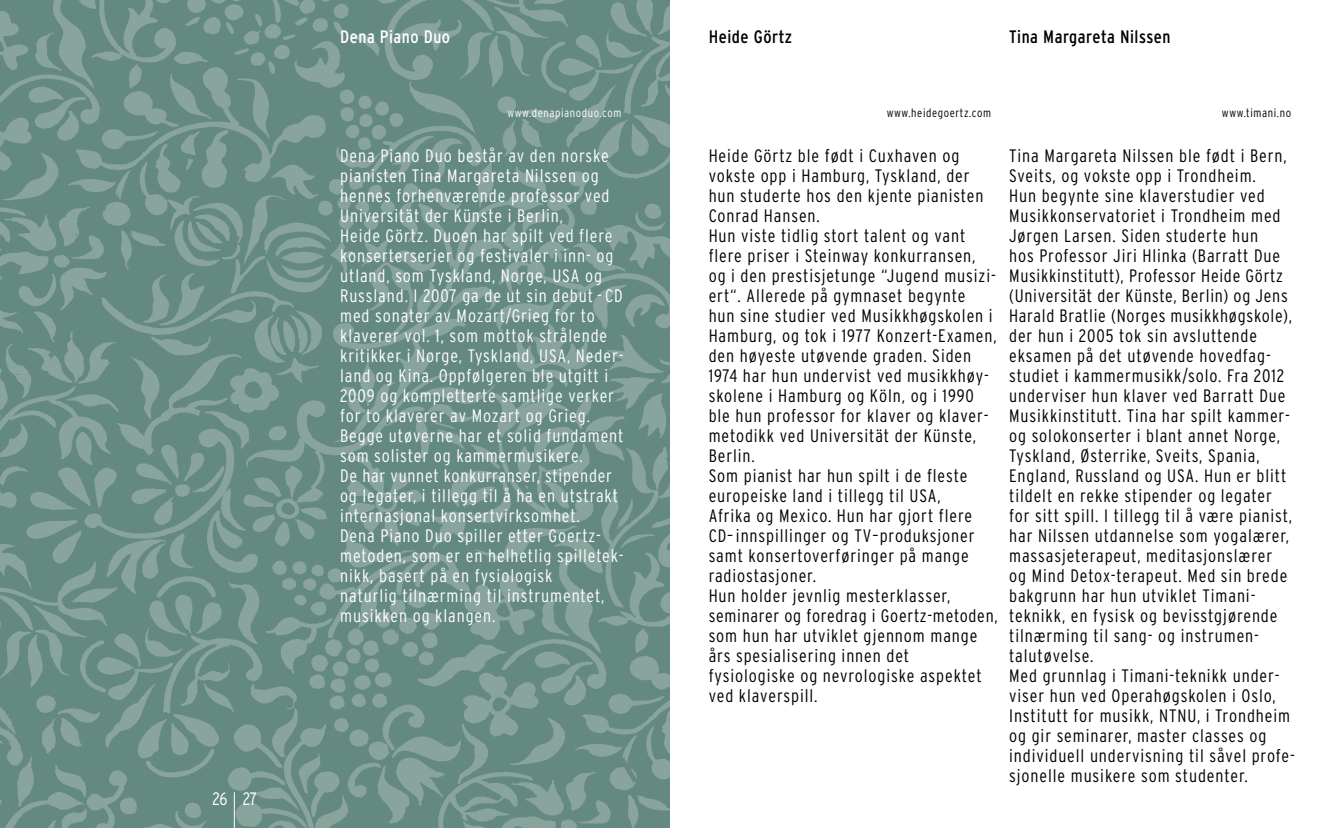
<style>
.page{position:relative;width:1338px;height:828px;background:#fff}
.page>*{position:absolute;margin:0;border:0;box-sizing:border-box;transform-origin:0 0}
.t1{font:300 condensed 18px/20px "Interstate";letter-spacing:.05em;color:#000}
.t2{font:300 condensed 18px/20px "Interstate";letter-spacing:.05em;color:#fff}
.t3{font:condensed 18px "Interstate";letter-spacing:.03em;color:#000}
.t4{font:condensed 18px "Interstate";letter-spacing:.03em;color:#fff}
.t5{font:300 condensed 12px "Interstate";letter-spacing:.05em;color:#000}
.t6{font:300 condensed 12px "Interstate";letter-spacing:.05em;color:#fff}
</style>
<div class="page">
<img style="left:0;top:0;width:669px;height:828px">
<hr style="left:234px;top:792px;width:1px;height:36px;background:#fff">
<p class="t2" style="left:213px;top:788px;width:46px">26 27</p>
<p class="t4" style="left:340px;top:26px;width:111px">Dena Piano Duo</p>
<p class="t3" style="left:709px;top:26px;width:85px">Heide Görtz</p>
<p class="t3" style="left:1009px;top:26px;width:163px">Tina Margareta Nilssen</p>
<p class="t6" style="left:507px;top:106px;width:116px">www.denapianoduo.com</p>
<p class="t5" style="left:887px;top:106px;width:106px">www.heidegoertz.com</p>
<p class="t5" style="left:1222px;top:106px;width:71px">www.timani.no</p>
<p class="t2" style="left:340px;top:145px;width:285px">Dena Piano Duo består av den norske pianisten Tina Margareta Nilssen og hennes forhenværende professor ved Universität der Künste i Berlin,<br>Heide Görtz. Duoen har spilt ved flere konserterserier og festivaler i inn- og utland, som Tyskland, Norge, USA og Russland. I 2007 ga de ut sin debut - CD med sonater av Mozart/Grieg for to klaverer vol. 1, som mottok strålende kritikker i Norge, Tyskland, USA, Neder&shy;land og Kina. Oppfølgeren ble utgitt i 2009 og kompletterte samtlige verker for to klaverer av Mozart og Grieg.<br>Begge utøverne har et solid fundament som solister og kammermusikere.<br>De har vunnet konkurranser, stipender og legater, i tillegg til å ha en utstrakt internasjonal konsertvirksomhet.<br>Dena Piano Duo spiller etter Goertz&shy;metoden, som er en helhetlig spilletek&shy;nikk, basert på en fysiologisk<br>naturlig tilnærming til instrumentet, musikken og klangen.</p>
<p class="t1" style="left:709px;top:145px;width:291px">Heide Görtz ble født i Cuxhaven og vokste opp i Hamburg, Tyskland, der hun studerte hos den kjente pianisten Conrad Hansen.<br>Hun viste tidlig stort talent og vant flere priser i Steinway konkurransen,<br>og i den prestisjetunge “Jugend musizi&shy;ert“. Allerede på gymnaset begynte<br>hun sine studier ved Musikkhøgskolen i Hamburg, og tok i 1977 Konzert-Examen, den høyeste utøvende graden. Siden 1974 har hun undervist ved musikkhøy&shy;skolene i Hamburg og Köln, og i 1990 ble hun professor for klaver og klaver&shy;metodikk ved Universität der Künste, Berlin.<br>Som pianist har hun spilt i de fleste europeiske land i tillegg til USA,<br>Afrika og Mexico. Hun har gjort flere CD–innspillinger og TV–produksjoner samt konsertoverføringer på mange radiostasjoner.<br>Hun holder jevnlig mesterklasser, seminarer og foredrag i Goertz-metoden, som hun har utviklet gjennom mange års spesialisering innen det fysiologiske og nevrologiske aspektet ved klaverspill.</p>
<p class="t1" style="left:1009px;top:145px;width:287px">Tina Margareta Nilssen ble født i Bern, Sveits, og vokste opp i Trondheim.<br>Hun begynte sine klaverstudier ved Musikkonservatoriet i Trondheim med Jørgen Larsen. Siden studerte hun<br>hos Professor Jiri Hlinka (Barratt Due Musikkinstitutt), Professor Heide Görtz (Universität der Künste, Berlin) og Jens Harald Bratlie (Norges musikkhøgskole), der hun i 2005 tok sin avsluttende eksamen på det utøvende hovedfag&shy;studiet i kammermusikk/solo. Fra 2012 underviser hun klaver ved Barratt Due Musikkinstitutt. Tina har spilt kammer&shy;og solokonserter i blant annet Norge, Tyskland, Østerrike, Sveits, Spania, England, Russland og USA. Hun er blitt tildelt en rekke stipender og legater for sitt spill. I tillegg til å være pianist, har Nilssen utdannelse som yogalærer, massasjeterapeut, meditasjonslærer<br>og Mind Detox-terapeut. Med sin brede bakgrunn har hun utviklet Timani&shy;teknikk, en fysisk og bevisstgjørende tilnærming til sang- og instrumen&shy;talutøvelse.<br>Med grunnlag i Timani-teknikk under&shy;viser hun ved Operahøgskolen i Oslo, Institutt for musikk, NTNU, i Trondheim og gir seminarer, master classes og individuell undervisning til såvel profe&shy;sjonelle musikere som studenter.</p>
</div>
